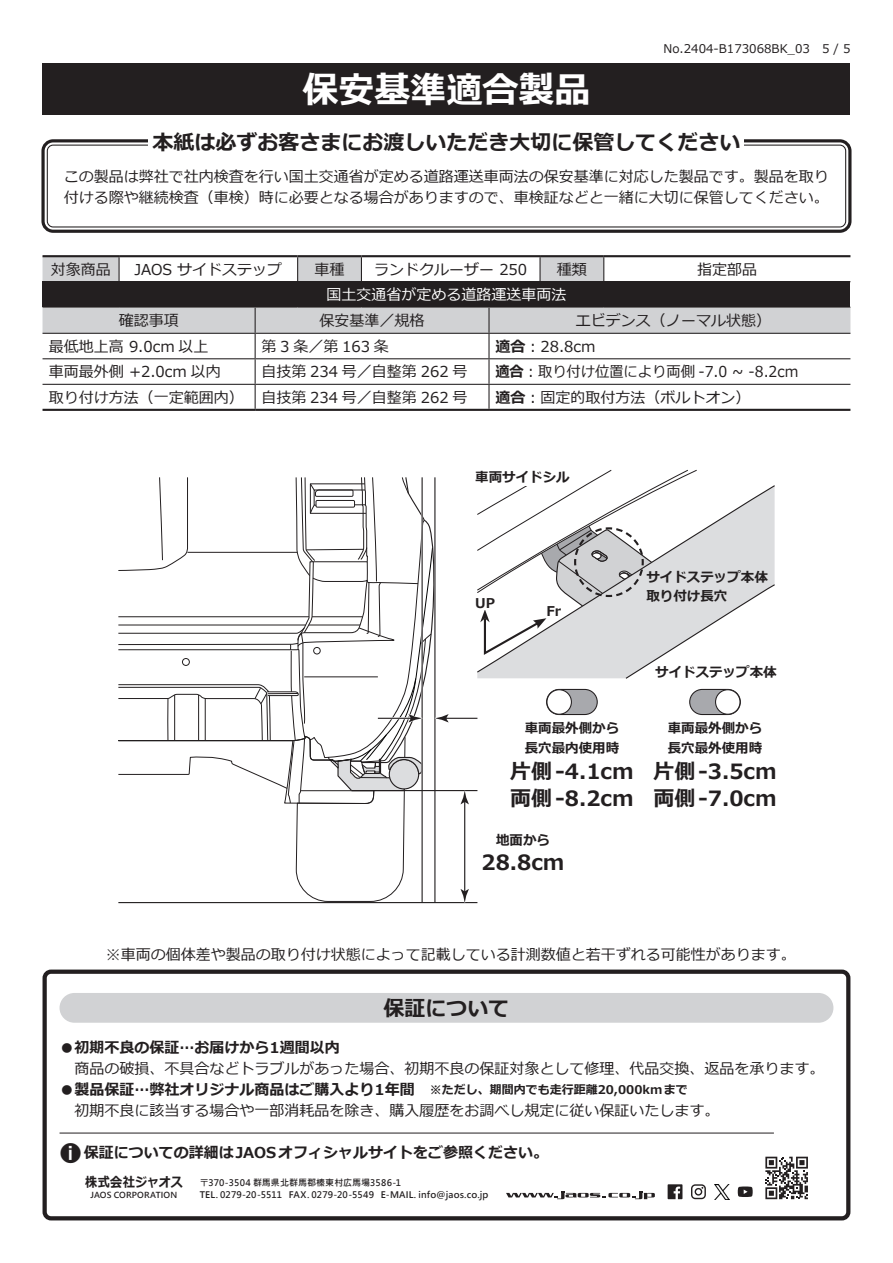
<style>
.page{position:relative;width:893px;height:1263px;background:#fff}
.page>*{position:absolute;margin:0;border:0;box-sizing:border-box;transform-origin:0 0}
.t1{font:700 36px "Meiryo";color:#fff}
.t2{font:700 21px "Meiryo";color:#231f20}
.t3{font:15px/21px "Meiryo";color:#231f20}
.t4{font:700 15px "Meiryo";color:#231f20}
.t5{font:15px "Meiryo";color:#231f20;scale:.95 1}
.t6{font:15px "Meiryo";color:#fff}
.t7{font:700 13.5px "Meiryo";color:#231f20}
.t8{font:700 13.5px "Meiryo";color:#231f20;scale:.9 1}
.t9{font:12px "Meiryo";color:#231f20}
.t10{font:700 12px "Meiryo";color:#231f20}
.t11{font:700 9px "Microsoft Jheng Hei";letter-spacing:.01em;color:#231f20}
.t12{font:700 8.25px "Microsoft Jheng Hei";letter-spacing:.02em;color:#231f20}
.s1{font-weight:700}
.s2{font-size:12px}
.s3{font-size:22.5px}
</style>
<div class="page">
<div style="left:43px;top:282px;width:807px;height:25px;background:#231f20"></div>
<hr style="left:43px;top:255px;width:76px;height:2px;background:#231f20">
<hr style="left:119px;top:255px;width:179px;height:2px;background:#231f20">
<hr style="left:298px;top:255px;width:63px;height:2px;background:#231f20">
<hr style="left:361px;top:255px;width:179px;height:2px;background:#231f20">
<hr style="left:540px;top:255px;width:64px;height:2px;background:#231f20">
<hr style="left:604px;top:255px;width:246px;height:2px;background:#231f20">
<svg style="left:43px;top:256px;width:561px;height:25px"></svg>
<hr style="left:43px;top:281px;width:76px;height:1px;background:#231f20">
<hr style="left:119px;top:281px;width:179px;height:1px;background:#231f20">
<hr style="left:298px;top:281px;width:63px;height:1px;background:#231f20">
<hr style="left:361px;top:281px;width:179px;height:1px;background:#231f20">
<hr style="left:540px;top:281px;width:64px;height:1px;background:#231f20">
<hr style="left:604px;top:281px;width:246px;height:1px;background:#231f20">
<hr style="left:43px;top:307px;width:76px;height:1px;background:#231f20">
<hr style="left:119px;top:307px;width:179px;height:1px;background:#231f20">
<hr style="left:298px;top:307px;width:63px;height:1px;background:#231f20">
<hr style="left:361px;top:307px;width:179px;height:1px;background:#231f20">
<hr style="left:540px;top:307px;width:64px;height:1px;background:#231f20">
<hr style="left:604px;top:307px;width:246px;height:1px;background:#231f20">
<hr style="left:118px;top:902px;width:359px;height:1px;background:#231f20">
<svg style="left:118px;top:469px;width:657px;height:433px"></svg>
<div style="left:546px;top:604px;width:15px;height:13px;background:#fff"></div>
<div style="left:475px;top:596px;width:20px;height:13px;background:#fff"></div>
<svg style="left:43px;top:308px;width:807px;height:101px"></svg>
<hr style="left:489px;top:384px;width:361px;height:1px;background:#231f20">
<hr style="left:488px;top:385px;width:2px;height:24px;background:#231f20">
<hr style="left:43px;top:409px;width:212px;height:2px;background:#231f20">
<hr style="left:255px;top:409px;width:234px;height:2px;background:#231f20">
<hr style="left:489px;top:409px;width:361px;height:2px;background:#231f20">
<div style="left:41px;top:139px;width:810px;height:94px;border:3px solid #231f20;border-radius:10px"></div>
<div style="left:47px;top:145px;width:799px;height:82px;border:1px solid #231f20;border-radius:6px"></div>
<div style="left:43px;top:64px;width:807px;height:51px;background:#231f20"></div>
<div style="left:149px;top:132px;width:595px;height:21px;background:#fff"></div>
<div style="left:43px;top:969px;width:807px;height:251px;border:4px solid #231f20;border-radius:6px"></div>
<div style="left:60px;top:993px;width:773px;height:30px;background:#d1d2d4;border-radius:15px"></div>
<hr style="left:60px;top:1132px;width:714px;height:1px;background:#231f20">
<svg style="left:765px;top:1157px;width:43px;height:42px"></svg>
<svg style="left:668px;top:1184px;width:14px;height:15px"></svg>
<svg style="left:691px;top:1184px;width:15px;height:15px"></svg>
<svg style="left:738px;top:1186px;width:15px;height:11px"></svg>
<svg style="left:506px;top:1191px;width:149px;height:8px"></svg>
<img style="left:714px;top:1184px;width:15px;height:15px">
<p class="t1" style="left:302px;top:64px;width:290px">保安基準適合製品</p>
<p class="t9" style="left:664px;top:40px;width:148px">No.2404-B173068BK_03</p>
<p class="t2" style="left:152px;top:128px;width:590px">本紙は必ずお客さまにお渡しいただき大切に保管してください</p>
<p class="t9" style="left:822px;top:40px;width:30px">5 5/</p>
<p class="t3" style="left:64px;top:167px;width:767px">この製品は弊社で社内検査を行い国土交通省が定める道路運送車両法の保安基準に対応した製品です。製品を取り付ける際や継続検査（車検）時に必要となる場合がありますので、車検証などと一緒に大切に保管してください。</p>
<p class="t3" style="left:51px;top:259px;width:61px">対象商品</p>
<p class="t3" style="left:134px;top:259px;width:149px">JAOS サイドステップ</p>
<p class="t3" style="left:119px;top:311px;width:61px">確認事項</p>
<p class="t3" style="left:315px;top:259px;width:31px">車種</p>
<p class="t3" style="left:374px;top:259px;width:155px">ランドクルーザー 250</p>
<p class="t3" style="left:557px;top:259px;width:31px">種類</p>
<p class="t3" style="left:697px;top:259px;width:61px">指定部品</p>
<p class="t6" style="left:326px;top:284px;width:242px">国土交通省が定める道路運送車両法</p>
<p class="t3" style="left:320px;top:311px;width:106px">保安基準／規格</p>
<p class="t3" style="left:576px;top:311px;width:196px">エビデンス（ノーマル状態(</p>
<p class="t3" style="left:49px;top:337px;width:161px">最低地上高 9.0cm 以上</p>
<p class="t3" style="left:261px;top:337px;width:129px">第 3 条／第 163 条</p>
<p class="t3" style="left:495px;top:337px;width:102px"><span class="s1">適合</span>：28.8cm</p>
<p class="t3" style="left:49px;top:362px;width:173px">車両最外側 +2.0cm 以内</p>
<p class="t3" style="left:261px;top:362px;width:207px">自技第 234 号／自整第 262 号</p>
<p class="t5" style="left:495px;top:361px;width:320px"><span class="s1">適合</span>：取り付け位置により両側 -7.0 ~ -8.2cm</p>
<p class="t3" style="left:49px;top:388px;width:197px">取り付け方法（一定範囲内）</p>
<p class="t3" style="left:261px;top:388px;width:207px">自技第 234 号／自整第 262 号</p>
<p class="t3" style="left:495px;top:388px;width:256px"><span class="s1">適合</span>：固定的取付方法（ボルトオン(</p>
<p class="t7" style="left:475px;top:467px;width:96px">車両サイドシル</p>
<p class="t7" style="left:475px;top:593px;width:21px">UP</p>
<p class="t7" style="left:546px;top:601px;width:16px">Fr</p>
<p class="t7" style="left:646px;top:567px;width:123px">サイドステップ本体</p>
<p class="t7" style="left:646px;top:587px;width:82px">取り付け長穴</p>
<p class="t7" style="left:525px;top:719px;width:96px">車両最外側から</p>
<p class="t7" style="left:525px;top:738px;width:96px">長穴最内使用時</p>
<p class="t2" style="left:510px;top:756px;width:125px">片側-4.1cm</p>
<p class="t2" style="left:510px;top:783px;width:125px">両側-8.2cm</p>
<p class="t7" style="left:496px;top:831px;width:55px">地面から</p>
<p class="t2" style="left:482px;top:848px;width:84px">28.8cm</p>
<p class="t7" style="left:655px;top:663px;width:123px">サイドステップ本体</p>
<p class="t7" style="left:668px;top:719px;width:96px">車両最外側から</p>
<p class="t7" style="left:668px;top:738px;width:96px">長穴最外使用時</p>
<p class="t2" style="left:653px;top:756px;width:125px">片側-3.5cm</p>
<p class="t2" style="left:653px;top:783px;width:125px">両側-7.0cm</p>
<p class="t3" style="left:106px;top:945px;width:692px">※車両の個体差や製品の取り付け状態によって記載している計測数値と若干ずれる可能性があります。</p>
<p class="t2" style="left:383px;top:993px;width:128px">保証について</p>
<p class="t4" style="left:60px;top:1037px;width:282px">●初期不良の保証…お届けから1週間以内</p>
<p class="t3" style="left:60px;top:1059px;width:766px">　商品の破損、不具合などトラブルがあった場合、初期不良の保証対象として修理、代品交換、返品を承ります。</p>
<p class="t10" style="left:442px;top:1081px;width:248px">ただし、期間内でも走行距離20,000kmまで</p>
<p class="t4" style="left:60px;top:1079px;width:384px">●製品保証…弊社オリジナル商品はご購入より1年間　<span class="s2">※</span></p>
<p class="t3" style="left:60px;top:1101px;width:661px">　初期不良に該当する場合や一部消耗品を除き、購入履歴をお調べし規定に従い保証いたします。</p>
<p class="t4" style="left:60px;top:1142px;width:490px"><span class="s3">i</span>保証についての詳細はJAOSオフィシャルサイトをご参照ください。</p>
<p class="t12" style="left:91px;top:1190px;width:88px">JAOS CORPORATION</p>
<p class="t8" style="left:85px;top:1172px;width:110px">株式会社ジャオス</p>
<p class="t11" style="left:200px;top:1177px;width:203px">〒370-3504 群馬県北群馬郡榛東村広馬場3586-1</p>
<p class="t11" style="left:381px;top:1189px;width:109px">-E MAIL. info@jaos.co j p.</p>
<p class="t11" style="left:200px;top:1189px;width:84px">TEL. 0279-20-5511</p>
<p class="t11" style="left:289px;top:1189px;width:87px">FAX. 0279-20-5549</p>
</div>
